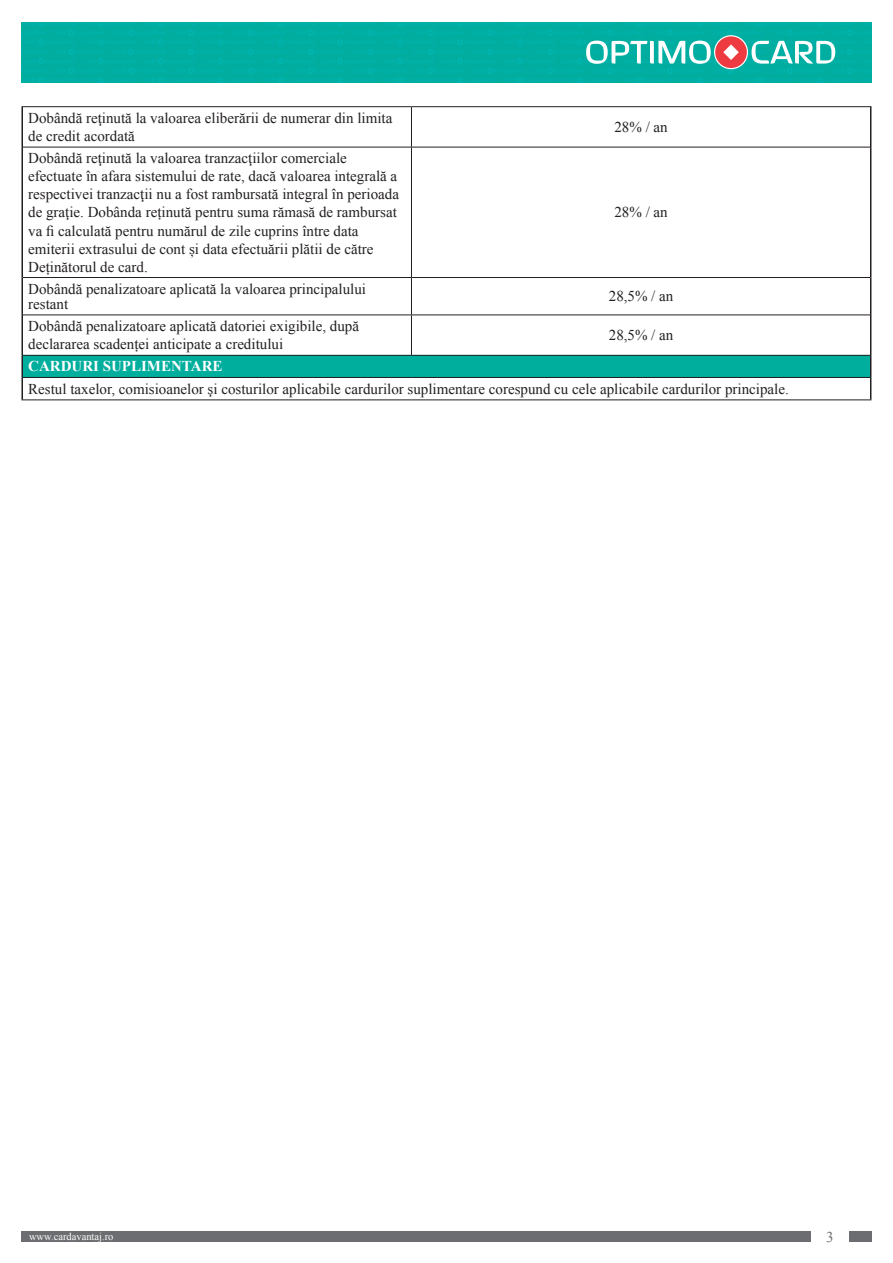
<style>
.page{position:relative;width:893px;height:1263px;background:#fff}
.page>*{position:absolute;margin:0;border:0;box-sizing:border-box;transform-origin:0 0}
.t1{font:15px/18px "Times New Roman";color:#231f20}
.t2{font:700 15px "Times New Roman";color:#fff}
.t3{font:15px "Times New Roman";color:#6c6d70}
.t4{font:10.5px "Times New Roman";color:#fff}
</style>
<div class="page">
<div style="left:21px;top:1232px;width:790px;height:10px;background:#6c6d70"></div>
<div style="left:849px;top:1232px;width:23px;height:10px;background:#6c6d70"></div>
<img style="left:21px;top:22px;width:851px;height:60px">
<svg style="left:714px;top:35px;width:34px;height:34px"></svg>
<svg style="left:586px;top:36px;width:249px;height:32px"></svg>
<div style="left:22px;top:355px;width:849px;height:22px;background:#00ae9d"></div>
<hr style="left:21px;top:107px;width:2px;height:40px;background:#231f20">
<hr style="left:870px;top:107px;width:1px;height:40px;background:#231f20">
<hr style="left:21px;top:147px;width:2px;height:130px;background:#231f20">
<hr style="left:870px;top:147px;width:1px;height:130px;background:#231f20">
<hr style="left:21px;top:277px;width:2px;height:38px;background:#231f20">
<hr style="left:870px;top:277px;width:1px;height:38px;background:#231f20">
<hr style="left:21px;top:315px;width:2px;height:40px;background:#231f20">
<hr style="left:870px;top:315px;width:1px;height:40px;background:#231f20">
<hr style="left:21px;top:355px;width:2px;height:22px;background:#231f20">
<hr style="left:21px;top:377px;width:2px;height:22px;background:#231f20">
<svg style="left:870px;top:355px;width:1px;height:44px"></svg>
<hr style="left:21px;top:106px;width:390px;height:1px;background:#231f20">
<hr style="left:411px;top:106px;width:460px;height:1px;background:#231f20">
<hr style="left:411px;top:107px;width:1px;height:40px;background:#231f20">
<hr style="left:23px;top:147px;width:388px;height:1px;background:#231f20">
<hr style="left:411px;top:147px;width:459px;height:1px;background:#231f20">
<hr style="left:411px;top:147px;width:1px;height:130px;background:#231f20">
<hr style="left:23px;top:277px;width:388px;height:1px;background:#231f20">
<hr style="left:411px;top:277px;width:459px;height:1px;background:#231f20">
<hr style="left:411px;top:278px;width:1px;height:37px;background:#231f20">
<hr style="left:23px;top:315px;width:388px;height:1px;background:#231f20">
<hr style="left:411px;top:315px;width:459px;height:1px;background:#231f20">
<hr style="left:411px;top:315px;width:1px;height:40px;background:#231f20">
<hr style="left:23px;top:355px;width:388px;height:1px;background:#231f20">
<hr style="left:411px;top:355px;width:459px;height:1px;background:#231f20">
<hr style="left:23px;top:377px;width:388px;height:1px;background:#231f20">
<hr style="left:411px;top:377px;width:459px;height:1px;background:#231f20">
<hr style="left:21px;top:399px;width:390px;height:1px;background:#231f20">
<hr style="left:411px;top:399px;width:460px;height:1px;background:#231f20">
<p class="t1" style="left:28px;top:109px;width:366px">Dobândă reţinută la valoarea eliberării de numerar din limita de credit acordată</p>
<p class="t1" style="left:614px;top:118px;width:55px">28% / an</p>
<p class="t1" style="left:28px;top:149px;width:372px">Dobândă reţinută la valoarea tranzacţiilor comerciale efectuate în afara sistemului de rate, dacă valoarea integrală a respectivei tranzacţii nu a fost rambursată integral în perioada de graţie. Dobânda reținută pentru suma rămasă de rambursat va fi calculată pentru numărul de zile cuprins între data emiterii extrasului de cont și data efectuării plătii de către Deținătorul de card.</p>
<p class="t1" style="left:614px;top:203px;width:55px">28% / an</p>
<p class="t1" style="left:28px;top:281px;width:339px;line-height:15px">Dobândă penalizatoare aplicată la valoarea principalului restant</p>
<p class="t1" style="left:609px;top:287px;width:66px">28,5% / an</p>
<p class="t1" style="left:28px;top:317px;width:332px">Dobândă penalizatoare aplicată datoriei exigibile, după declararea scadenței anticipate a creditului</p>
<p class="t1" style="left:609px;top:326px;width:66px">28,5% / an</p>
<p class="t2" style="left:28px;top:356px;width:196px">CARDURI SUPLIMENTARE</p>
<p class="t1" style="left:28px;top:380px;width:762px">Restul taxelor, comisioanelor şi costurilor aplicabile cardurilor suplimentare corespund cu cele aplicabile cardurilor principale.</p>
<p class="t4" style="left:29px;top:1229px;width:86px">www.cardavantaj.ro</p>
<p class="t3" style="left:826px;top:1227px;width:9px">3</p>
</div>
